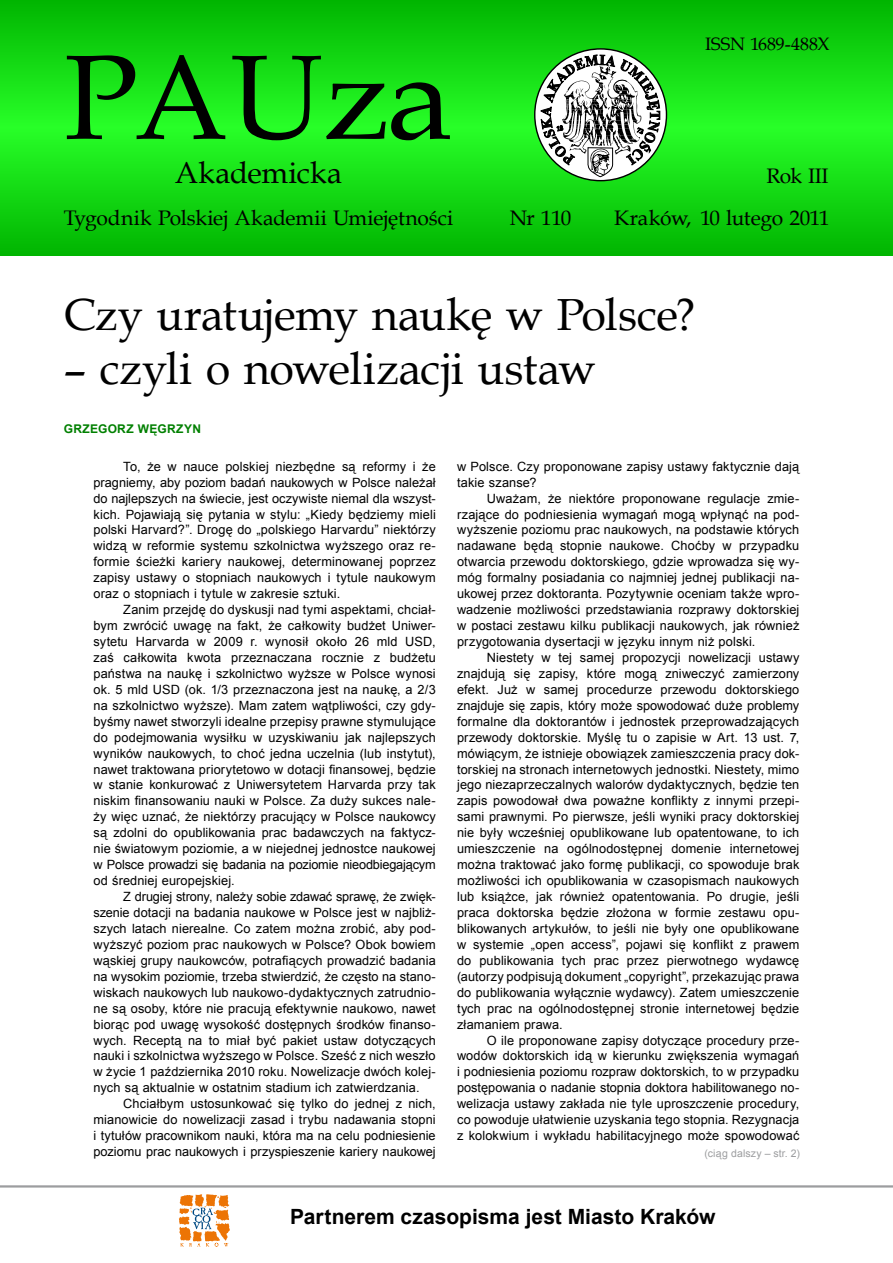
<style>
.page{position:relative;width:893px;height:1263px;background:#fff}
.page>*{position:absolute;margin:0;border:0;box-sizing:border-box;transform-origin:0 0}
.t1{font:120px "Book Antiqua";letter-spacing:-.01em;color:#000}
.t2{font:45px "Book Antiqua";letter-spacing:-.01em;color:#000}
.t3{font:30px "Book Antiqua";color:#000}
.t4{font:21px "Book Antiqua";letter-spacing:-.01em;color:#000}
.t5{font:700 21px "Arial";color:#000}
.t6{font:18px "Book Antiqua";letter-spacing:-.005em;color:#000}
.t7{font:12.75px/15.9px "Arial";letter-spacing:.01em;color:#000;text-align:justify}
.t8{font:700 12px "Arial";letter-spacing:.025em;color:#008000}
.t9{font:10.5px "Arial";letter-spacing:.02em;color:#9c9d9f}
</style>
<div class="page">
<svg style="left:0;top:0;width:893px;height:255px;background:#13d813"></svg>
<hr style="left:0;top:1185px;width:893px;height:2px;background:#9c9d9f">
<svg style="left:535px;top:49px;width:131px;height:132px"></svg>
<svg style="left:540px;top:46px;width:120px;height:131px"></svg>
<svg style="left:179px;top:1194px;width:51px;height:53px"></svg>
<h3 class="t6" style="left:705px;top:32px;width:126px">ISSN 1689-488X</h3>
<h1 class="t1" style="left:64px;top:14px;width:390px">PAUza</h1>
<h3 class="t3" style="left:175px;top:152px;width:169px">Akademicka</h3>
<h3 class="t4" style="left:64px;top:203px;width:391px">Tygodnik Polskiej Akademii Umiejętności</h3>
<h3 class="t4" style="left:510px;top:203px;width:63px">Nr 110</h3>
<h3 class="t4" style="left:614px;top:203px;width:217px">Kraków, 10 lutego 2011</h3>
<h3 class="t4" style="left:766px;top:161px;width:64px">Rok III</h3>
<h2 class="t2" style="left:64px;top:284px;width:633px">Czy uratujemy naukę w Polsce?</h2>
<h2 class="t2" style="left:64px;top:338px;width:534px">– czyli o nowelizacji ustaw</h2>
<p class="t8" style="left:64px;top:421px;width:139px">Grzegorz Węg rzyn</p>
<p class="t7" style="left:94px;top:458px;width:344px;text-indent:30px">To, że w nauce polskiej niezbędne są reformy i że pragniemy, aby poziom badań naukowych w Polsce należał do najlepszych na świecie, jest oczywiste niemal dla wszyst&shy;kich. Pojawiają się pytania w stylu: „Kiedy będziemy mieli polski Harvard?”. Drogę do „polskiego Harvardu” niektórzy widzą w reformie systemu szkolnictwa wyższego oraz re&shy;formie ścieżki kariery naukowej, determinowanej poprzez zapisy ustawy o stopniach naukowych i tytule naukowym oraz o stopniach i tytule w zakresie sztuki.</p>
<p class="t7" style="left:94px;top:602px;width:344px;text-indent:30px">Zanim przejdę do dyskusji nad tymi aspektami, chciał&shy;bym zwrócić uwagę na fakt, że całkowity budżet Uniwer&shy;sytetu Harvarda w 2009 r. wynosił około 26 mld USD, zaś całkowita kwota przeznaczana rocznie z budżetu państwa na naukę i szkolnictwo wyższe w Polsce wynosi ok. 5 mld USD (ok. 1/3 przeznaczona jest na naukę, a 2/3 na szkolnictwo wyższe). Mam zatem wątpliwości, czy gdy&shy;byśmy nawet stworzyli idealne przepisy prawne stymulujące do podejmowania wysiłku w uzyskiwaniu jak najlepszych wyników naukowych, to choć jedna uczelnia (lub instytut), nawet traktowana priorytetowo w dotacji finansowej, będzie w stanie konkurować z Uniwersytetem Harvarda przy tak niskim finansowaniu nauki w Polsce. Za duży sukces nale&shy;ży więc uznać, że niektórzy pracujący w Polsce naukowcy są zdolni do opublikowania prac badawczych na faktycz&shy;nie światowym poziomie, a w niejednej jednostce naukowej w Polsce prowadzi się badania na poziomie nieodbiegającym od średniej europejskiej.</p>
<p class="t7" style="left:94px;top:889px;width:344px;text-indent:30px">Z drugiej strony, należy sobie zdawać sprawę, że zwięk&shy;szenie dotacji na badania naukowe w Polsce jest w najbliż&shy;szych latach nierealne. Co zatem można zrobić, aby pod&shy;wyższyć poziom prac naukowych w Polsce? Obok bowiem wąskiej grupy naukowców, potrafiących prowadzić badania na wysokim poziomie, trzeba stwierdzić, że często na stano&shy;wiskach naukowych lub naukowo-dydaktycznych zatrudnio&shy;ne są osoby, które nie pracują efektywnie naukowo, nawet biorąc pod uwagę wysokość dostępnych środków finanso&shy;wych. Receptą na to miał być pakiet ustaw dotyczących nauki i szkolnictwa wyższego w Polsce. Sześć z nich weszło w życie 1 października 2010 roku. Nowelizacje dwóch kolej&shy;nych są aktualnie w ostatnim stadium ich zatwierdzania.</p>
<p class="t7" style="left:94px;top:1096px;width:344px;text-indent:30px">Chciałbym ustosunkować się tylko do jednej z nich, mianowicie do nowelizacji zasad i trybu nadawania stopni i tytułów pracownikom nauki, która ma na celu podniesienie poziomu prac naukowych i przyspieszenie kariery naukowej</p>
<p class="t7" style="left:457px;top:458px;width:344px">w Polsce. Czy proponowane zapisy ustawy faktycznie dają takie szanse?</p>
<p class="t7" style="left:457px;top:490px;width:344px;text-indent:30px">Uważam, że niektóre proponowane regulacje zmie&shy;rzające do podniesienia wymagań mogą wpłynąć na pod&shy;wyższenie poziomu prac naukowych, na podstawie których nadawane będą stopnie naukowe. Choćby w przypadku otwarcia przewodu doktorskiego, gdzie wprowadza się wy&shy;móg formalny posiadania co najmniej jednej publikacji na&shy;ukowej przez doktoranta. Pozytywnie oceniam także wpro&shy;wadzenie możliwości przedstawiania rozprawy doktorskiej w postaci zestawu kilku publikacji naukowych, jak również przygotowania dysertacji w języku innym niż polski.</p>
<p class="t7" style="left:457px;top:650px;width:344px;text-indent:30px">Niestety w tej samej propozycji nowelizacji ustawy znajdują się zapisy, które mogą zniweczyć zamierzony efekt. Już w samej procedurze przewodu doktorskiego znajduje się zapis, który może spowodować duże problemy formalne dla doktorantów i jednostek przeprowadzających przewody doktorskie. Myślę tu o zapisie w Art. 13 ust. 7, mówiącym, że istnieje obowiązek zamieszczenia pracy dok&shy;torskiej na stronach internetowych jednostki. Niestety, mimo jego niezaprzeczalnych walorów dydaktycznych, będzie ten zapis powodował dwa poważne konflikty z innymi przepi&shy;sami prawnymi. Po pierwsze, jeśli wyniki pracy doktorskiej nie były wcześniej opublikowane lub opatentowane, to ich umieszczenie na ogólnodostępnej domenie internetowej można traktować jako formę publikacji, co spowoduje brak możliwości ich opublikowania w czasopismach naukowych lub książce, jak również opatentowania. Po drugie, jeśli praca doktorska będzie złożona w formie zestawu opu&shy;blikowanych artykułów, to jeśli nie były one opublikowane w systemie „open access”, pojawi się konflikt z prawem do publikowania tych prac przez pierwotnego wydawcę (autorzy podpisują dokument „copyright”, przekazując prawa do publikowania wyłącznie wydawcy). Zatem umieszczenie tych prac na ogólnodostępnej stronie internetowej będzie złamaniem prawa.</p>
<p class="t7" style="left:457px;top:1032px;width:344px;text-indent:30px">O ile proponowane zapisy dotyczące procedury prze&shy;wodów doktorskich idą w kierunku zwiększenia wymagań i podniesienia poziomu rozpraw doktorskich, to w przypadku postępowania o nadanie stopnia doktora habilitowanego no&shy;welizacja ustawy zakłada nie tyle uproszczenie procedury, co powoduje ułatwienie uzyskania tego stopnia. Rezygnacja z kolokwium i wykładu habilitacyjnego może spowodować</p>
<p class="t9" style="left:704px;top:1146px;width:97px">(ciąg dalszy – str. 2)</p>
<h3 class="t5" style="left:290px;top:1203px;width:427px">Partnerem czasopisma jest Miasto Kraków</h3>
</div>
